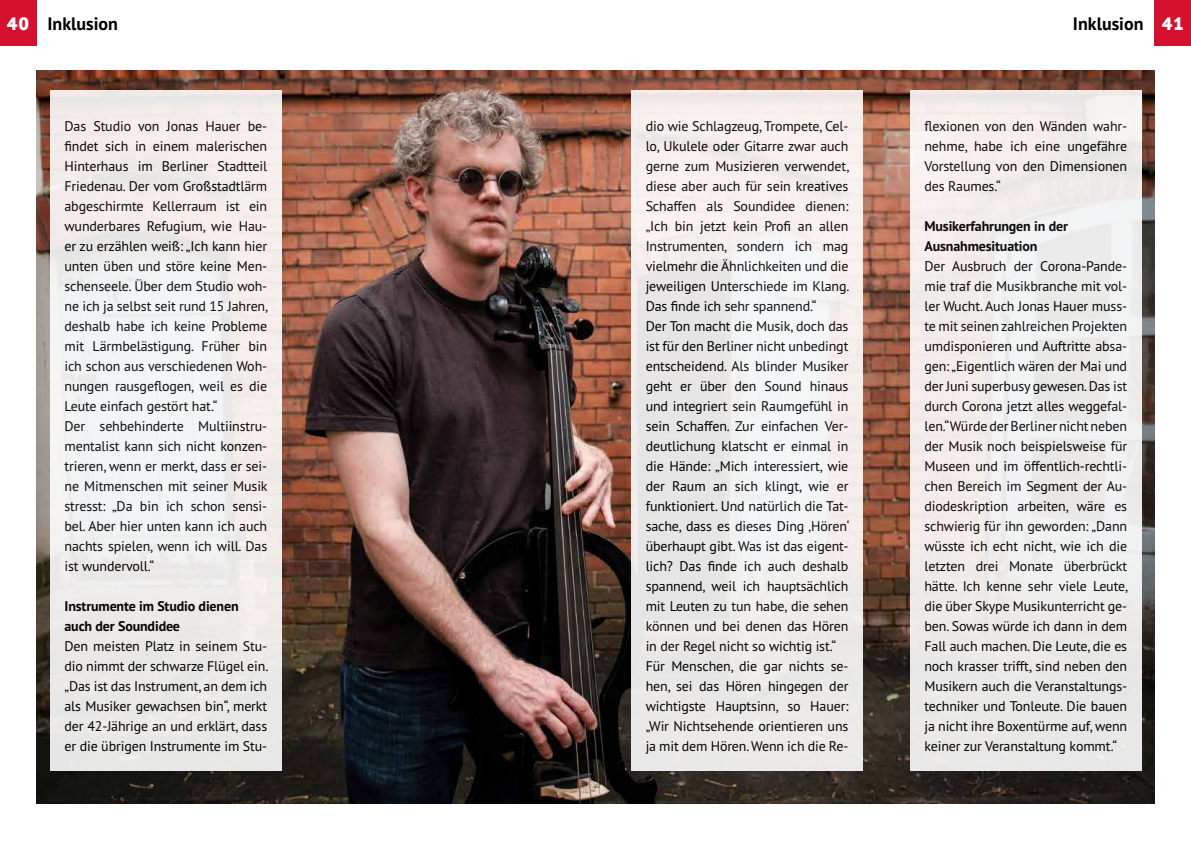
<style>
.page{position:relative;width:1191px;height:842px;background:#fff}
.page>*{position:absolute;margin:0;border:0;box-sizing:border-box;transform-origin:0 0}
.t1{font:700 18px "PT Sans Pro";color:#000}
.t2{font:14px/20px "PT Sans Pro";letter-spacing:-.01em;color:#000;text-align:justify}
.t3{font:700 14px/20px "PT Sans Pro";letter-spacing:-.01em;color:#000}
.s1{font-weight:900;color:#fff}
</style>
<div class="page">
<div style="left:0;top:0;width:36px;height:45px;background:#d51130"></div>
<div style="left:1155px;top:0;width:36px;height:45px;background:#d51130"></div>
<img style="left:36px;top:71px;width:1119px;height:733px">
<div style="left:50px;top:91px;width:231px;height:680px;background:#f1edeb"></div>
<div style="left:631px;top:91px;width:231px;height:680px;background:#f0eceb"></div>
<div style="left:910px;top:91px;width:231px;height:680px;background:#eeebea"></div>
<p class="t1" style="left:7px;top:11px;width:113px"><span class="s1">40</span> Inklusion</p>
<p class="t1" style="left:1073px;top:11px;width:113px">Inklusion <span class="s1">41</span></p>
<p class="t2" style="left:64px;top:116px;width:205px;text-align:left">Das Studio von Jonas Hauer be&shy;findet sich in einem malerischen<br>Hinterhaus im Berliner Stadtteil<br>Friedenau. Der vom Großstadtlärm abgeschirmte Kellerraum ist ein wunderbares Refugium, wie Hau&shy;er zu erzählen weiß: „Ich kann hier unten üben und störe keine Men&shy;schenseele. Über dem Studio woh&shy;ne ich ja selbst seit rund 15 Jahren, deshalb habe ich keine Probleme mit Lärmbelästigung. Früher bin ich schon aus verschiedenen Woh&shy;nungen rausgeflogen, weil es die<br>Leute einfach gestört hat.“<br>Der sehbehinderte Multiinstru&shy;mentalist kann sich nicht konzen&shy;trieren, wenn er merkt, dass er sei&shy;ne Mitmenschen mit seiner Musik stresst: „Da bin ich schon sensi&shy;bel. Aber hier unten kann ich auch nachts spielen, wenn ich will. Das ist wundervoll.“</p>
<p class="t3" style="left:64px;top:596px;width:176px">Instrumente im Studio dienen auch der Soundidee</p>
<p class="t2" style="left:64px;top:636px;width:205px">Den meisten Platz in seinem Stu&shy;dio nimmt der schwarze Flügel ein. „Das ist das Instrument, an dem ich als Musiker gewachsen bin“, merkt der 42-Jährige an und erklärt, dass er die übrigen Instrumente im Stu-</p>
<p class="t2" style="left:645px;top:116px;width:205px;text-align:left">dio wie Schlagzeug, Trompete, Cel&shy;lo, Ukulele oder Gitarre zwar auch gerne zum Musizieren verwendet, diese aber auch für sein kreatives Schaffen als Soundidee dienen: „Ich bin jetzt kein Profi an allen Instrumenten, sondern ich mag vielmehr die Ähnlichkeiten und die jeweiligen Unterschiede im Klang.<br>Das finde ich sehr spannend.“<br>Der Ton macht die Musik, doch das ist für den Berliner nicht unbedingt entscheidend. Als blinder Musiker geht er über den Sound hinaus und integriert sein Raumgefühl in sein Schaffen. Zur einfachen Ver&shy;deutlichung klatscht er einmal in die Hände: „Mich interessiert, wie der Raum an sich klingt, wie er funktioniert. Und natürlich die Tat&shy;sache, dass es dieses Ding ‚Hören‘ überhaupt gibt. Was ist das eigent&shy;lich? Das finde ich auch deshalb spannend, weil ich hauptsächlich mit Leuten zu tun habe, die sehen können und bei denen das Hören in der Regel nicht so wichtig ist.“ Für Menschen, die gar nichts se&shy;hen, sei das Hören hingegen der wichtigste Hauptsinn, so Hauer: „Wir Nichtsehende orientieren uns ja mit dem Hören. Wenn ich die Re-</p>
<p class="t2" style="left:924px;top:116px;width:204px">flexionen von den Wänden wahr&shy;nehme, habe ich eine ungefähre Vorstellung von den Dimensionen des Raumes.“</p>
<p class="t3" style="left:924px;top:216px;width:145px">Musikerfahrungen in der<br>Ausnahmesituation</p>
<p class="t2" style="left:924px;top:256px;width:205px">Der Ausbruch der Corona-Pande&shy;mie traf die Musikbranche mit vol&shy;ler Wucht. Auch Jonas Hauer muss&shy;te mit seinen zahlreichen Projekten umdisponieren und Auftritte absa&shy;gen: „Eigentlich wären der Mai und der Juni superbusy gewesen. Das ist durch Corona jetzt alles weggefal&shy;len.“ Würde der Berliner nicht neben der Musik noch beispielsweise für Museen und im öffentlich-rechtli&shy;chen Bereich im Segment der Au&shy;diodeskription arbeiten, wäre es schwierig für ihn geworden: „Dann wüsste ich echt nicht, wie ich die letzten drei Monate überbrückt hätte. Ich kenne sehr viele Leute, die über Skype Musikunterricht ge&shy;ben. Sowas würde ich dann in dem Fall auch machen. Die Leute, die es noch krasser trifft, sind neben den Musikern auch die Veranstaltungs&shy;techniker und Tonleute. Die bauen ja nicht ihre Boxentürme auf, wenn keiner zur Veranstaltung kommt.“</p>
</div>
